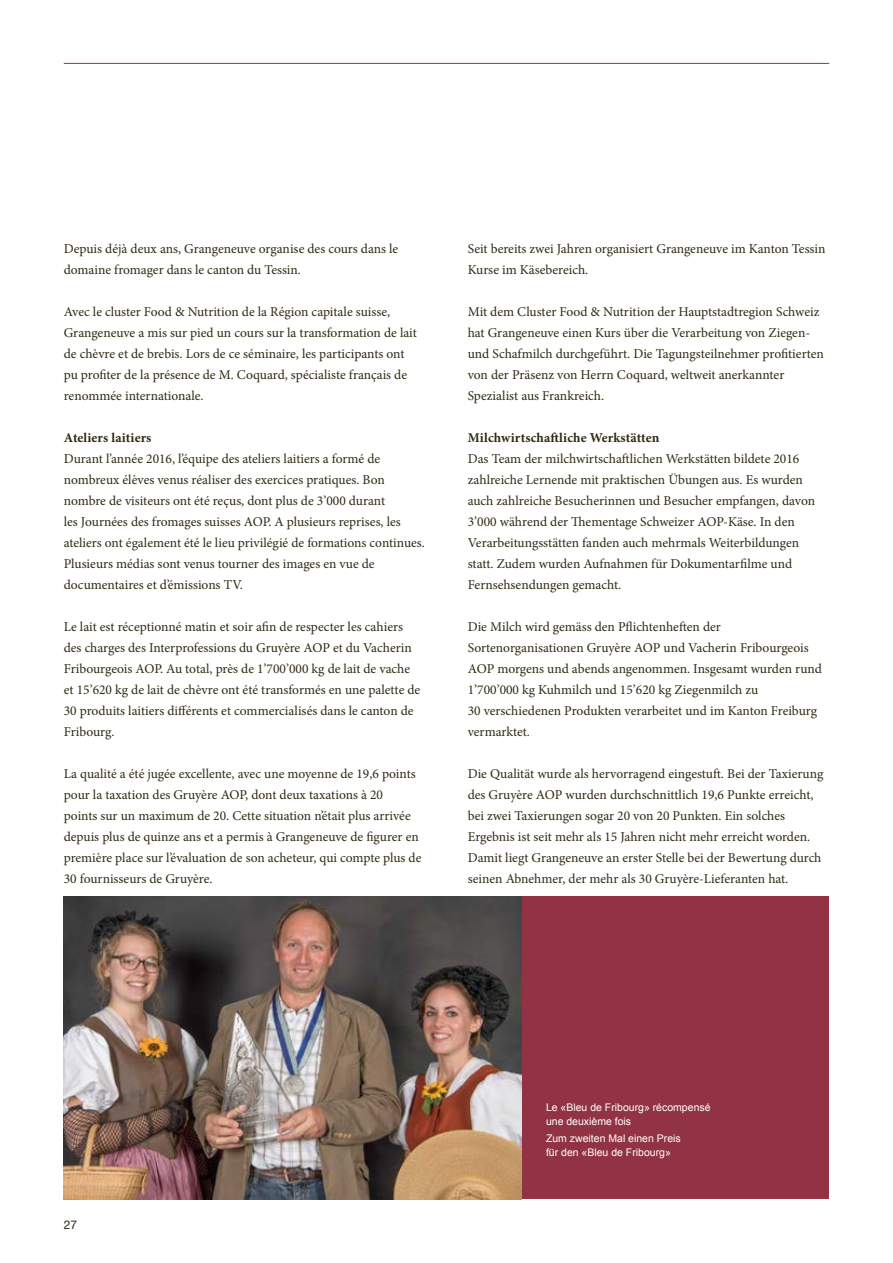
<style>
.page{position:relative;width:893px;height:1263px;background:#fff}
.page>*{position:absolute;margin:0;border:0;box-sizing:border-box;transform-origin:0 0}
.t1{font:13.5px/21px "Minion Pro";color:#2f2912}
.t2{font:700 13.5px "Minion Pro";letter-spacing:.01em;color:#2f2912}
.t3{font:12px "Helvetica Neue LT Pro";color:#2f2912}
.t4{font:10.5px/13.5px "Arial";color:#fff}
</style>
<div class="page">
<hr style="left:64px;top:63px;width:765px;height:1px;background:#913344">
<div style="left:521px;top:896px;width:308px;height:303px;background:#913344"></div>
<img style="left:64px;top:896px;width:457px;height:303px">
<p class="t1" style="left:64px;top:238px;width:336px">Depuis déjà deux ans, Grangeneuve organise des cours dans le domaine fromager dans le canton du Tessin.</p>
<p class="t1" style="left:64px;top:301px;width:355px">Avec le cluster Food &amp; Nutrition de la Région capitale suisse, Grangeneuve a mis sur pied un cours sur la transformation de lait de chèvre et de brebis. Lors de ce séminaire, les participants ont pu profiter de la présence de M. Coquard, spécialiste français de renommée internationale.</p>
<p class="t2" style="left:64px;top:428px;width:89px">Ateliers laitiers</p>
<p class="t1" style="left:64px;top:448px;width:363px">Durant l’année 2016, l’équipe des ateliers laitiers a formé de nombreux élèves venus réaliser des exercices pratiques. Bon nombre de visiteurs ont été reçus, dont plus de 3’000 durant<br>les Journées des fromages suisses AOP. A plusieurs reprises, les ateliers ont également été le lieu privilégié de formations continues.<br>Plusieurs médias sont venus tourner des images en vue de documentaires et d’émissions TV.</p>
<p class="t1" style="left:64px;top:616px;width:358px">Le lait est réceptionné matin et soir afin de respecter les cahiers des charges des Interprofessions du Gruyère AOP et du Vacherin Fribourgeois AOP. Au total, près de 1’700’000 kg de lait de vache et 15’620 kg de lait de chèvre ont été transformés en une palette de 30 produits laitiers différents et commercialisés dans le canton de Fribourg.</p>
<p class="t1" style="left:64px;top:763px;width:359px">La qualité a été jugée excellente, avec une moyenne de 19,6 points pour la taxation des Gruyère AOP, dont deux taxations à 20<br>points sur un maximum de 20. Cette situation n’était plus arrivée depuis plus de quinze ans et a permis à Grangeneuve de figurer en première place sur l’évaluation de son acheteur, qui compte plus de 30 fournisseurs de Gruyère.</p>
<p class="t1" style="left:468px;top:238px;width:359px">Seit bereits zwei Jahren organisiert Grangeneuve im Kanton Tessin<br>Kurse im Käsebereich.</p>
<p class="t1" style="left:468px;top:301px;width:358px">Mit dem Cluster Food &amp; Nutrition der Hauptstadtregion Schweiz hat Grangeneuve einen Kurs über die Verarbeitung von Ziegen&shy;und Schafmilch durchgeführt. Die Tagungsteilnehmer profitierten von der Präsenz von Herrn Coquard, weltweit anerkannter Spezialist aus Frankreich.</p>
<p class="t2" style="left:468px;top:428px;width:193px">Milchwirtschaftliche Werkstätten</p>
<p class="t1" style="left:468px;top:448px;width:349px">Das Team der milchwirtschaftlichen Werkstätten bildete 2016 zahlreiche Lernende mit praktischen Übungen aus. Es wurden auch zahlreiche Besucherinnen und Besucher empfangen, davon 3’000 während der Thementage Schweizer AOP-Käse. In den Verarbeitungsstätten fanden auch mehrmals Weiterbildungen statt. Zudem wurden Aufnahmen für Dokumentarfilme und Fernsehsendungen gemacht.</p>
<p class="t1" style="left:468px;top:616px;width:356px">Die Milch wird gemäss den Pflichtenheften der Sortenorganisationen Gruyère AOP und Vacherin Fribourgeois AOP morgens und abends angenommen. Insgesamt wurden rund 1’700’000 kg Kuhmilch und 15’620 kg Ziegenmilch zu<br>30 verschiedenen Produkten verarbeitet und im Kanton Freiburg vermarktet.</p>
<p class="t1" style="left:468px;top:763px;width:357px">Die Qualität wurde als hervorragend eingestuft. Bei der Taxierung des Gruyère AOP wurden durchschnittlich 19,6 Punkte erreicht, bei zwei Taxierungen sogar 20 von 20 Punkten. Ein solches Ergebnis ist seit mehr als 15 Jahren nicht mehr erreicht worden.<br>Damit liegt Grangeneuve an erster Stelle bei der Bewertung durch seinen Abnehmer, der mehr als 30 Gruyère-Lieferanten hat.</p>
<p class="t3" style="left:64px;top:1217px;width:15px">27</p>
<p class="t4" style="left:546px;top:1101px;width:166px">Le «Bleu de Fribourg» récompensé une deuxième fois</p>
<p class="t4" style="left:546px;top:1132px;width:136px">Zum zweiten Mal einen Preis für den «Bleu de Fribourg»</p>
</div>
